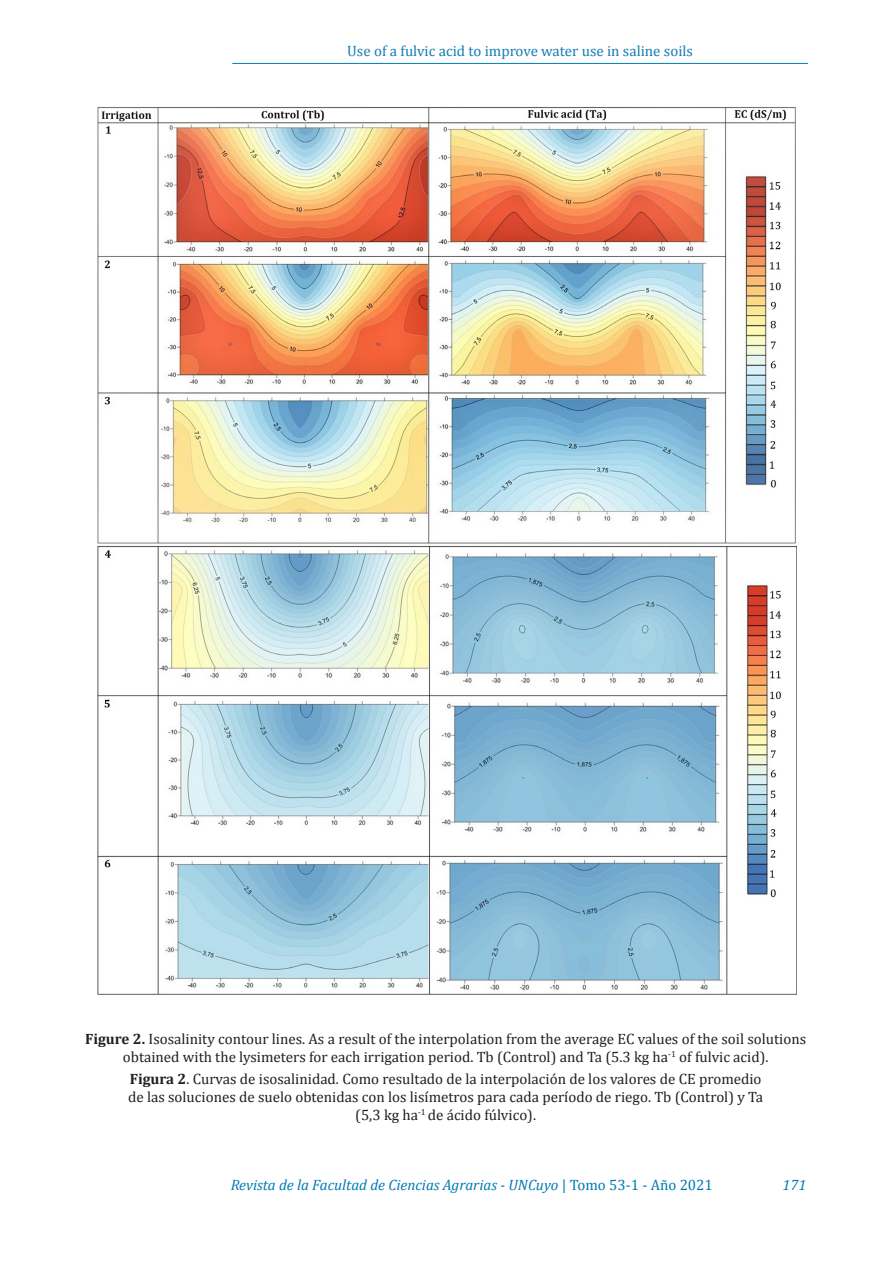
<style>
.page{position:relative;width:893px;height:1263px;background:#fff}
.page>*{position:absolute;margin:0;border:0;box-sizing:border-box;transform-origin:0 0}
.Título_tablas_y_figu{font:15px/18px "Cambria";color:#231f20;text-align:center}
.t1{font:italic 15px "Cambria";color:#007ab3}
.t2{font:15px "Cambria";color:#147db3}
.s1{font-weight:700}
.s2{font-style:normal}
</style>
<div class="page">
<hr style="left:232px;top:63px;width:576px;height:1px;background:#007ab3">
<img style="left:97px;top:107px;width:700px;height:888px">
<p class="t2" style="left:347px;top:42px;width:347px">Use of a fulvic acid to improve water use in saline soils</p>
<p class="Título_tablas_y_figu" style="left:85px;top:1029px;width:723px"><span class="s1">Figure 2.</span> Isosalinity contour lines. As a result of the interpolation from the average EC values of the soil solutions obtained with the lysimeters for each irrigation period. Tb (Control) and Ta (5.3 kg ha<sup>-1</sup> of fulvic acid).</p>
<p class="Título_tablas_y_figu" style="left:128px;top:1070px;width:637px"><span class="s1">Figura 2</span>. Curvas de isosalinidad. Como resultado de la interpolación de los valores de CE promedio de las soluciones de suelo obtenidas con los lisímetros para cada período de riego. Tb (Control) y Ta (5,3 kg ha<sup>-1</sup> de ácido fúlvico).</p>
<p class="t1" style="left:231px;top:1174px;width:484px">Revista de la Facultad de Ciencias Agrarias - UNCuyo <span class="s2">| Tomo 53-1 - Año 2021</span></p>
<p class="t1" style="left:782px;top:1174px;width:25px">171</p>
</div>
